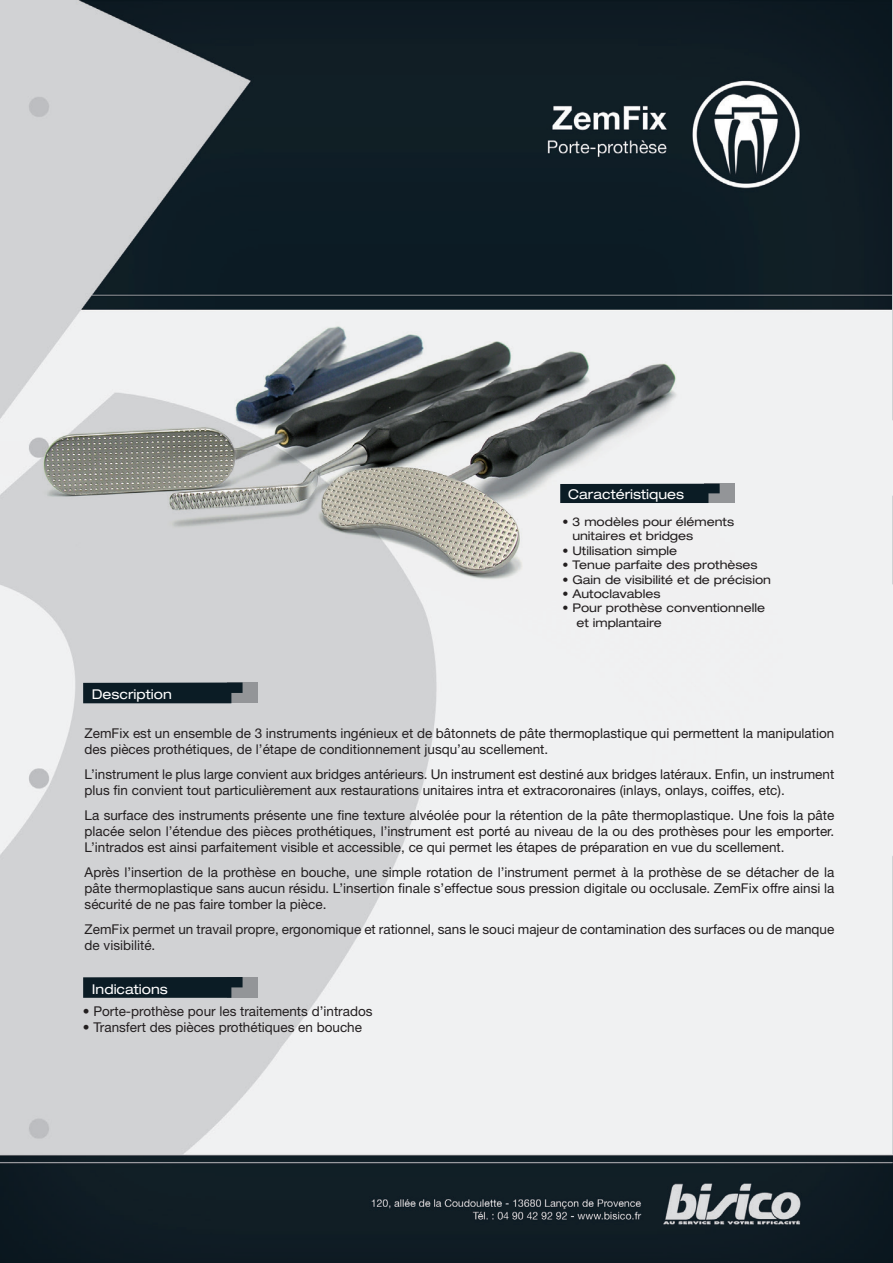
<style>
.page{position:relative;width:893px;height:1263px;background:#fff}
.page>*{position:absolute;margin:0;border:0;box-sizing:border-box;transform-origin:0 0}
.t1{font:13.5px/16.2px "Helvetica Neue LT Std";color:#231f20}
.t2{font:expanded 13.5px "Helvetica Neue LT Std";color:#fff}
.t3{font:expanded 12px/14.4px "Helvetica Neue LT Std";color:#231f20}
</style>
<div class="page">
<img style="left:0;top:0;width:893px;height:1263px">
<div style="left:704px;top:483px;width:31px;height:20px;background:#939598"></div>
<div style="left:560px;top:484px;width:160px;height:19px;background:#0b1c25"></div>
<div style="left:227px;top:682px;width:31px;height:21px;background:#939598"></div>
<svg style="left:83px;top:682px;width:160px;height:21px;background:#16262e"></svg>
<div style="left:227px;top:977px;width:31px;height:21px;background:#939598"></div>
<svg style="left:83px;top:977px;width:160px;height:21px;background:#13232c"></svg>
<p class="t2" style="left:568px;top:485px;width:118px">Caractéristiques</p>
<p class="t2" style="left:92px;top:686px;width:81px">Description</p>
<p class="t3" style="left:572px;top:514px;width:163px;text-indent:-10px">• 3 modèles pour éléments unitaires et bridges</p>
<p class="t3" style="left:562px;top:543px;width:116px">• Utilisation simple</p>
<p class="t3" style="left:562px;top:557px;width:197px">• Tenue parfaite des prothèses</p>
<p class="t3" style="left:562px;top:572px;width:210px">• Gain de visibilité et de précision</p>
<p class="t3" style="left:562px;top:586px;width:100px">• Autoclavables</p>
<p class="t3" style="left:576px;top:601px;width:190px;text-indent:-14px">• Pour prothèse conventionnelle et implantaire</p>
<p class="t1" style="left:85px;top:725px;width:751px">ZemFix est un ensemble de 3 instruments ingénieux et de bâtonnets de pâte thermoplastique qui permettent la manipulation des pièces prothétiques, de l’étape de conditionnement jusqu’au scellement.</p>
<p class="t1" style="left:85px;top:765px;width:751px">L’instrument le plus large convient aux bridges antérieurs. Un instrument est destiné aux bridges latéraux. Enfin, un instrument plus fin convient tout particulièrement aux restaurations unitaires intra et extracoronaires (inlays, onlays, coiffes, etc).</p>
<p class="t1" style="left:85px;top:806px;width:751px;text-align:justify">La surface des instruments présente une fine texture alvéolée pour la rétention de la pâte thermoplastique. Une fois la pâte placée selon l’étendue des pièces prothétiques, l’instrument est porté au niveau de la ou des prothèses pour les emporter.<br>L’intrados est ainsi parfaitement visible et accessible, ce qui permet les étapes de préparation en vue du scellement.</p>
<p class="t1" style="left:85px;top:863px;width:751px;text-align:justify">Après l’insertion de la prothèse en bouche, une simple rotation de l’instrument permet à la prothèse de se détacher de la pâte thermoplastique sans aucun résidu. L’insertion finale s’effectue sous pression digitale ou occlusale. ZemFix offre ainsi la sécurité de ne pas faire tomber la pièce.</p>
<p class="t1" style="left:85px;top:921px;width:751px">ZemFix permet un travail propre, ergonomique et rationnel, sans le souci majeur de contamination des surfaces ou de manque de visibilité.</p>
<p class="t2" style="left:92px;top:980px;width:78px">Indications</p>
<p class="t1" style="left:83px;top:1002px;width:291px">• Porte-prothèse pour les traitements d’intrados</p>
<p class="t1" style="left:83px;top:1019px;width:281px">• Transfert des pièces prothétiques en bouche</p>
</div>
